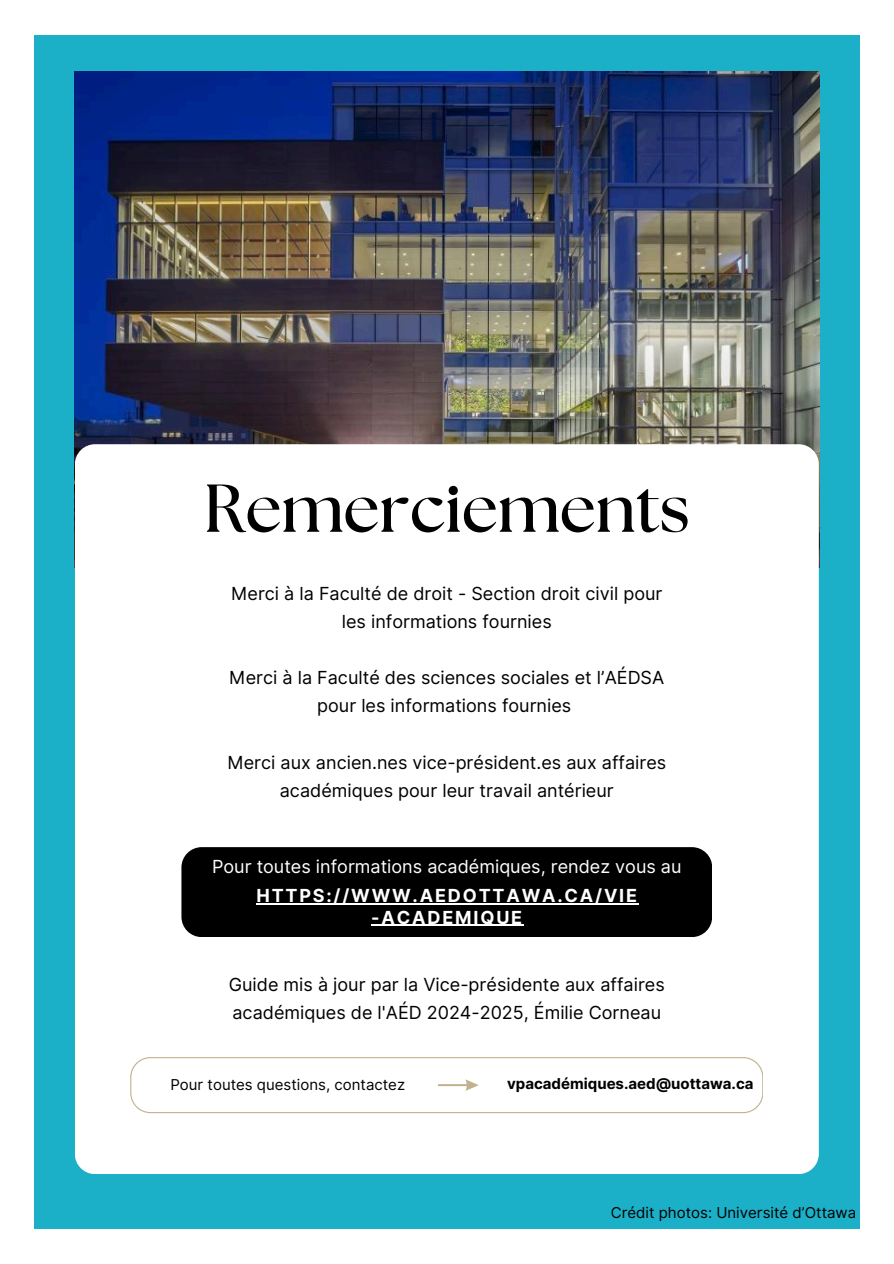
<style>
.page{position:relative;width:894px;height:1264px;background:#fff}
.page>*{position:absolute;margin:0;border:0;box-sizing:border-box;transform-origin:0 0}
.t1{font:700 67.5px "The Seasons";color:#000}
.t2{font:18px/28.2px "Inter";color:#000;text-align:center}
.t3{font:18px "Inter";color:#fff}
.t4{font:700 18px/21.3px "Inter";letter-spacing:.1em;color:#fff;text-align:center}
.t5{font:15px "Inter";color:#000}
.t6{font:700 15px "Inter";color:#000}
</style>
<div class="page">
<div style="left:34px;top:35px;width:825px;height:1193px;background:#1bafc8"></div>
<img style="left:75px;top:71px;width:743px;height:389px">
<div style="left:75px;top:444px;width:743px;height:730px;background:#fff;border-radius:20px"></div>
<div style="left:181px;top:847px;width:531px;height:90px;background:#000;border-radius:20px"></div>
<svg style="left:130px;top:1057px;width:632px;height:56px"></svg>
<hr style="left:256px;top:903px;width:382px;height:1px;background:#fff">
<hr style="left:371px;top:924px;width:153px;height:1px;background:#fff">
<p class="t1" style="left:204px;top:478px;width:487px">Remerciements</p>
<h3 class="t2" style="left:231px;top:579px;width:433px">Merci à la Faculté de droit - Section droit civil pour les informations fournies</h3>
<p class="t2" style="left:229px;top:663px;width:436px">Merci à la Faculté des sciences sociales et l’AÉDSA pour les informations fournies</p>
<p class="t2" style="left:227px;top:748px;width:440px">Merci aux ancien.nes vice-président.es aux affaires académiques pour leur travail antérieur</p>
<h3 class="t3" style="left:212px;top:855px;width:471px">Pour toutes informations académiques, rendez vous au</h3>
<h3 class="t4" style="left:256px;top:885px;width:382px">HTTPS://WWW.AEDOTTAWA.CA/VIE -ACADEMIQUE</h3>
<h1 class="t2" style="left:229px;top:970px;width:437px;text-align:left">Guide mis à jour par la Vice-présidente aux affaires académiques de l'AÉD 2024-2025, Émilie Corneau</h1>
<h3 class="t5" style="left:170px;top:1075px;width:236px">Pour toutes questions, contactez</h3>
<h3 class="t6" style="left:507px;top:1074px;width:248px">vpacadémiques.aed@uottawa.ca</h3>
<h2 class="t5" style="left:610px;top:1203px;width:247px">Crédit photos: Université d’Ottawa</h2>
</div>
